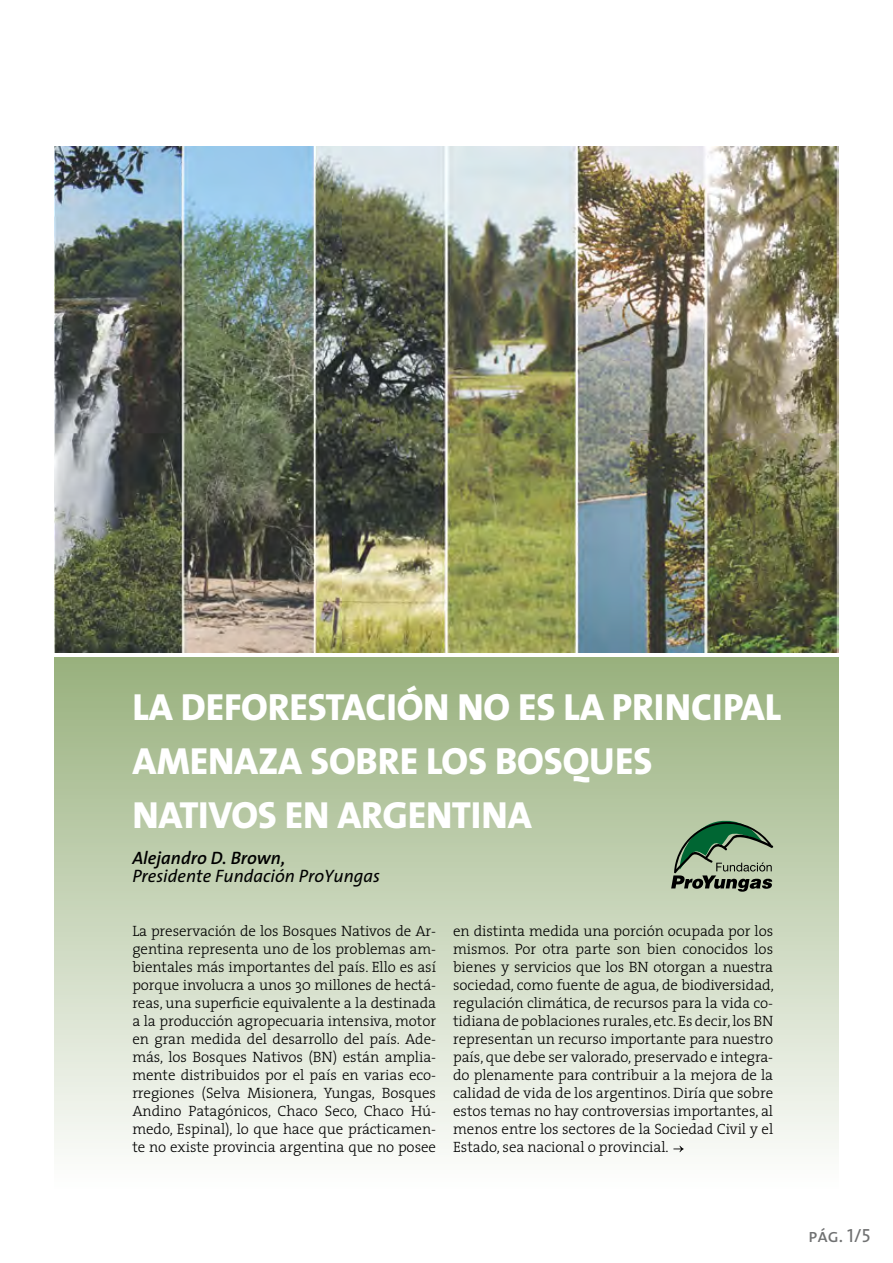
<style>
.page{position:relative;width:893px;height:1263px;background:#fff}
.page>*{position:absolute;margin:0;border:0;box-sizing:border-box;transform-origin:0 0}
.t1{font:37.95px/54px "The Mix Extra Bold Caps";letter-spacing:-.005em;color:#fff}
.t2{font:19.2px "The Sans Caps";color:#707172}
.t3{font:italic 18px "The Sans";color:#000}
.t4{font:italic 600 18px "The Sans";color:#000}
.t5{font:300 15px/18px "The Serif";letter-spacing:-.005em;color:#000;text-align:justify}
</style>
<div class="page">
<div style="left:54px;top:657px;width:785px;height:531px;background:linear-gradient(to bottom,#98b07d,#fefefe)"></div>
<svg style="left:671px;top:820px;width:102px;height:72px;background:#7d9679"></svg>
<svg style="left:673px;top:1146px;width:11px;height:6px"></svg>
<img style="left:54px;top:147px;width:785px;height:505px">
<h1 class="t1" style="left:132px;top:679px;width:650px">LA DEFORESTACIÓN NO ES LA PRINCIPAL<br>AMENAZA SOBRE LOS BOSQUES<br>NATIVOS EN ARGENTINA</h1>
<p class="t4" style="left:132px;top:843px;width:154px">Alejandro D. Brown,</p>
<p class="t3" style="left:132px;top:861px;width:249px">Presidente Fundación ProYungas</p>
<p class="t5" style="left:132px;top:921px;width:305px">La preservación de los Bosques Nativos de Ar&shy;gentina representa uno de los problemas am&shy;bientales más importantes del país. Ello es así porque involucra a unos 30 millones de hectá&shy;reas, una superficie equivalente a la destinada a la producción agropecuaria intensiva, motor en gran medida del desarrollo del país. Ade&shy;más, los Bosques Nativos (BN) están amplia&shy;mente distribuidos por el país en varias eco&shy;rregiones (Selva Misionera, Yungas, Bosques Andino Patagónicos, Chaco Seco, Chaco Hú&shy;medo, Espinal), lo que hace que prácticamen&shy;te no existe provincia argentina que no posee</p>
<p class="t5" style="left:453px;top:921px;width:322px">en distinta medida una porción ocupada por los mismos. Por otra parte son bien conocidos los bienes y servicios que los BN otorgan a nuestra sociedad, como fuente de agua, de biodiversidad, regulación climática, de recursos para la vida co&shy;tidiana de poblaciones rurales, etc. Es decir, los BN representan un recurso importante para nuestro país, que debe ser valorado, preservado e integra&shy;do plenamente para contribuir a la mejora de la calidad de vida de los argentinos. Diría que sobre estos temas no hay controversias importantes, al menos entre los sectores de la Sociedad Civil y el Estado, sea nacional o provincial.</p>
<p class="t2" style="left:808px;top:1220px;width:64px">pág. 1/5</p>
</div>
